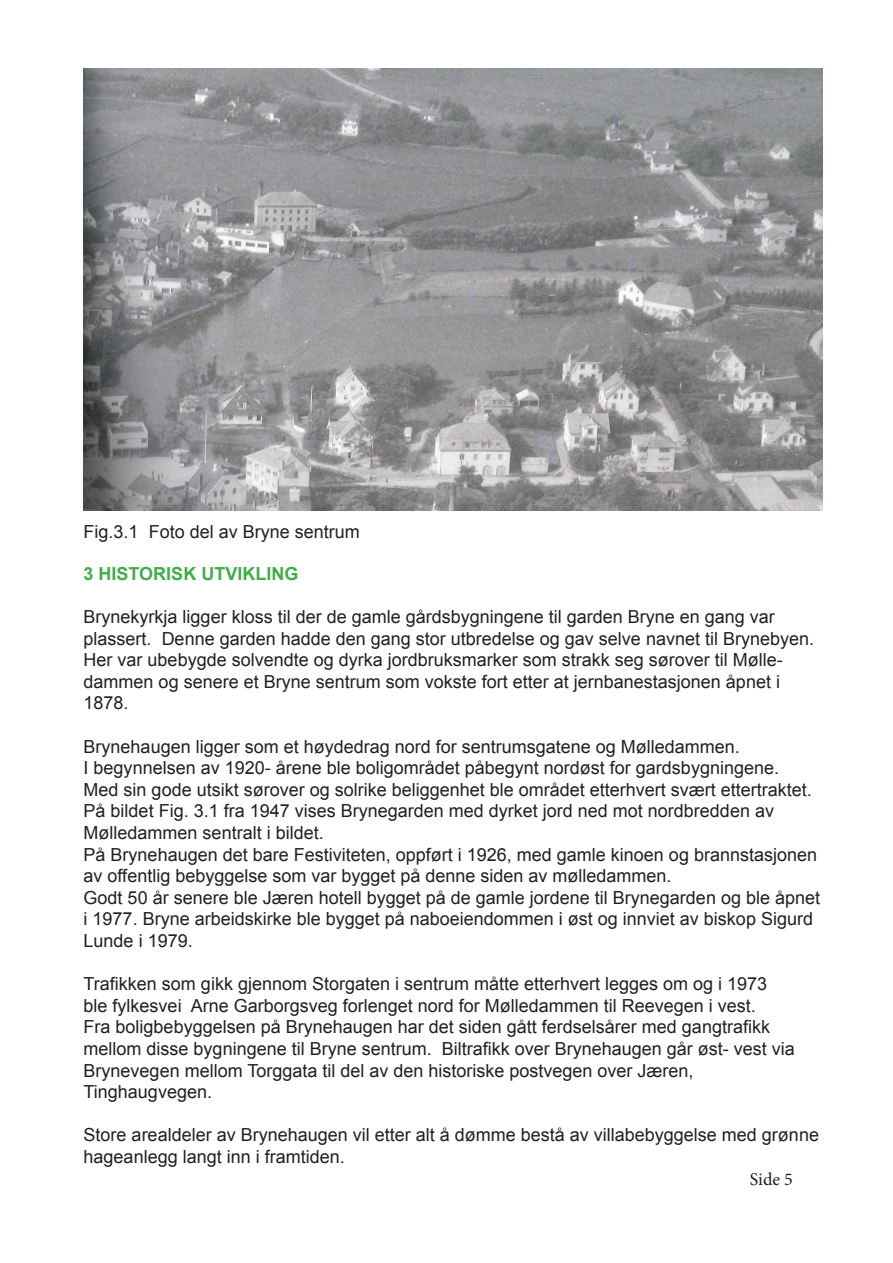
<style>
.page{position:relative;width:893px;height:1263px;background:#fff}
.page>*{position:absolute;margin:0;border:0;box-sizing:border-box;transform-origin:0 0}
.t1{font:18px/21.6px "Arial";color:#231f20}
.t2{font:700 18px "Arial";color:#40ae49}
.t3{font:18px "Minion Pro";color:#231f20}
</style>
<div class="page">
<img style="left:84px;top:69px;width:738px;height:441px">
<p class="t1" style="left:84px;top:521px;width:278px">Fig.3.1 Foto del av Bryne sentrum</p>
<p class="t2" style="left:84px;top:561px;width:216px">3 HISTORISK UTVIKLING</p>
<p class="t1" style="left:84px;top:606px;width:693px">Brynekyrkja ligger kloss til der de gamle gårdsbygningene til garden Bryne en gang var</p>
<p class="t1" style="left:84px;top:628px;width:732px">plassert. Denne garden hadde den gang stor utbredelse og gav selve navnet til Brynebyen.</p>
<p class="t1" style="left:84px;top:649px;width:701px">Her var ubebygde solvendte og dyrka jordbruksmarker som strakk seg sørover til Mølle-</p>
<p class="t1" style="left:84px;top:671px;width:698px">dammen og senere et Bryne sentrum som vokste fort etter at jernbanestasjonen åpnet i<br>1878.</p>
<p class="t1" style="left:84px;top:736px;width:658px">Brynehaugen ligger som et høydedrag nord for sentrumsgatene og Mølledammen.</p>
<p class="t1" style="left:84px;top:757px;width:697px">I begynnelsen av 1920- årene ble boligområdet påbegynt nordøst for gardsbygningene.</p>
<p class="t1" style="left:84px;top:779px;width:730px">Med sin gode utsikt sørover og solrike beliggenhet ble området etterhvert svært ettertraktet.</p>
<p class="t1" style="left:84px;top:800px;width:692px">På bildet Fig. 3.1 fra 1947 vises Brynegarden med dyrket jord ned mot nordbredden av</p>
<p class="t1" style="left:84px;top:822px;width:242px">Mølledammen sentralt i bildet.</p>
<p class="t1" style="left:84px;top:844px;width:735px">På Brynehaugen det bare Festiviteten, oppført i 1926, med gamle kinoen og brannstasjonen av offentlig bebyggelse som var bygget på denne siden av mølledammen.</p>
<p class="t1" style="left:84px;top:887px;width:738px">Godt 50 år senere ble Jæren hotell bygget på de gamle jordene til Brynegarden og ble åpnet i 1977. Bryne arbeidskirke ble bygget på naboeiendommen i øst og innviet av biskop Sigurd<br>Lunde i 1979.</p>
<p class="t1" style="left:84px;top:973px;width:685px">Trafikken som gikk gjennom Storgaten i sentrum måtte etterhvert legges om og i 1973</p>
<p class="t1" style="left:84px;top:995px;width:674px">ble fylkesvei Arne Garborgsveg forlenget nord for Mølledammen til Reevegen i vest.</p>
<p class="t1" style="left:84px;top:1016px;width:688px">Fra boligbebyggelsen på Brynehaugen har det siden gått ferdselsårer med gangtrafikk</p>
<p class="t1" style="left:84px;top:1038px;width:713px">mellom disse bygningene til Bryne sentrum. Biltrafikk over Brynehaugen går øst- vest via<br>Brynevegen mellom Torggata til del av den historiske postvegen over Jæren,</p>
<p class="t1" style="left:84px;top:1081px;width:130px">Tinghaugvegen.</p>
<p class="t1" style="left:84px;top:1124px;width:737px">Store arealdeler av Brynehaugen vil etter alt å dømme bestå av villabebyggelse med grønne hageanlegg langt inn i framtiden.</p>
<p class="t3" style="left:750px;top:1167px;width:45px">Side 5</p>
</div>
